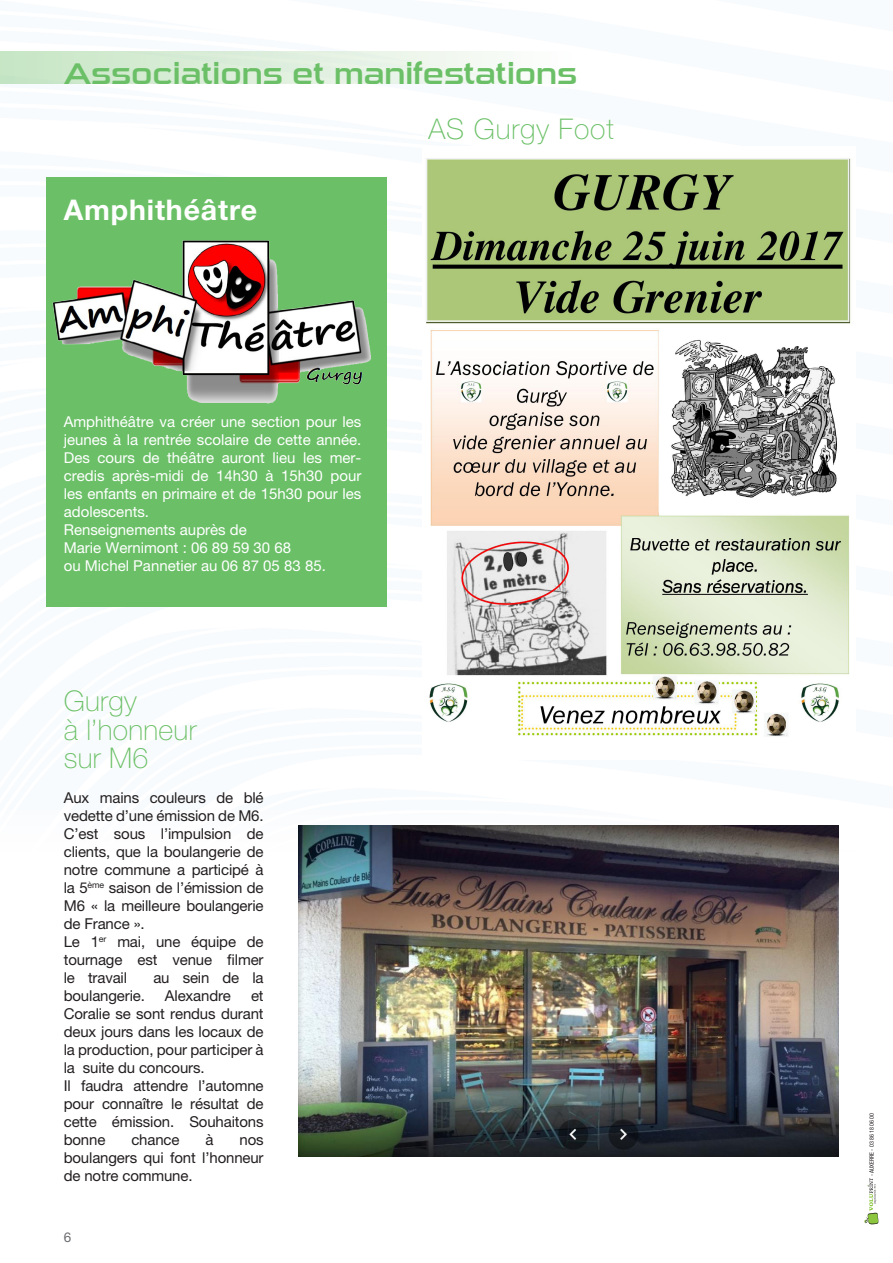
<style>
.page{position:relative;width:893px;height:1263px;background:#fff}
.page>*{position:absolute;margin:0;border:0;box-sizing:border-box;transform-origin:0 0}
.t1{font:30px "Sui Generis Rg";color:#6bc067}
.t2{font:100 28.5px/28.5px "Helvetica Neue LT Pro";letter-spacing:.01em;color:#6bc067}
.t3{font:700 28.5px "Helvetica Neue LT Pro";letter-spacing:.03em;color:#fff}
.t4{font:100 28.5px "Helvetica Neue LT Pro";letter-spacing:.03em;color:#6bc067}
.t5{font:15px/18px "Helvetica Neue LT Pro";letter-spacing:-.01em;color:#231f20}
.t6{font:15px/18px "Helvetica Neue LT Pro";color:#fff}
.t7{font:13.5px "Helvetica Neue LT Pro";color:#6c6d70}
.t8{font:condensed 6px "Helvetica Neue LT Pro";color:#231f20}
</style>
<div class="page">
<div style="left:47px;top:178px;width:340px;height:429px;background:#6bc067"></div>
<div style="left:0;top:51px;width:574px;height:33px;background:linear-gradient(to right,#c6e5c3,#fcfcfc)"></div>
<svg style="left:864px;top:1178px;width:15px;height:47px"></svg>
<img style="left:52px;top:240px;width:319px;height:164px">
<img style="left:299px;top:825px;width:540px;height:331px">
<img style="left:426px;top:158px;width:425px;height:578px">
<h1 class="t1" style="left:64px;top:56px;width:515px">Associations et manifestations</h1>
<h2 class="t3" style="left:64px;top:192px;width:195px">Amphithéâtre</h2>
<h2 class="t4" style="left:428px;top:113px;width:187px">AS Gurgy Foot</h2>
<p class="t6" style="left:64px;top:413px;width:299px">Amphithéâtre va créer une section pour les jeunes à la rentrée scolaire de cette année.<br>Des cours de théâtre auront lieu les mer&shy;credis après-midi de 14h30 à 15h30 pour les enfants en primaire et de 15h30 pour les adolescents.<br>Renseignements auprès de<br>Marie Wernimont : 06 89 59 30 68<br>ou Michel Pannetier au 06 87 05 83 85.</p>
<h2 class="t2" style="left:64px;top:687px;width:134px">Gurgy<br>à l’honneur sur M6</h2>
<p class="t5" style="left:64px;top:788px;width:201px">Aux mains couleurs de blé vedette d’une émission de M6.<br>C’est sous l’impulsion de clients, que la boulangerie de notre commune a participé à la 5<sup>ème</sup> saison de l’émission de<br>M6 « la meilleure boulangerie de France ».<br>Le 1<sup>er</sup> mai, une équipe de tournage est venue filmer le travail</p>
<p class="t5" style="left:153px;top:968px;width:112px">au sein de la</p>
<p class="t5" style="left:64px;top:986px;width:80px">boulangerie.</p>
<p class="t5" style="left:165px;top:986px;width:68px">Alexandre</p>
<p class="t5" style="left:64px;top:986px;width:201px;text-indent:187px">et<br>Coralie se sont rendus durant deux jours dans les locaux de la production, pour participer à la suite du concours.<br>Il faudra attendre l’automne pour connaître le résultat de cette émission. Souhaitons bonne</p>
<p class="t5" style="left:131px;top:1130px;width:50px">chance</p>
<p class="t5" style="left:205px;top:1130px;width:10px">à</p>
<p class="t5" style="left:64px;top:1130px;width:201px;text-align:justify;text-indent:176px">nos boulangers qui font l’honneur de notre commune.</p>
<p class="t7" style="left:64px;top:1229px;width:9px">6</p>
<p class="t8" style="left:868px;top:1176px;width:65px;rotate:-90deg">- AUXERRE - 03 86 18 06 00</p>
</div>
